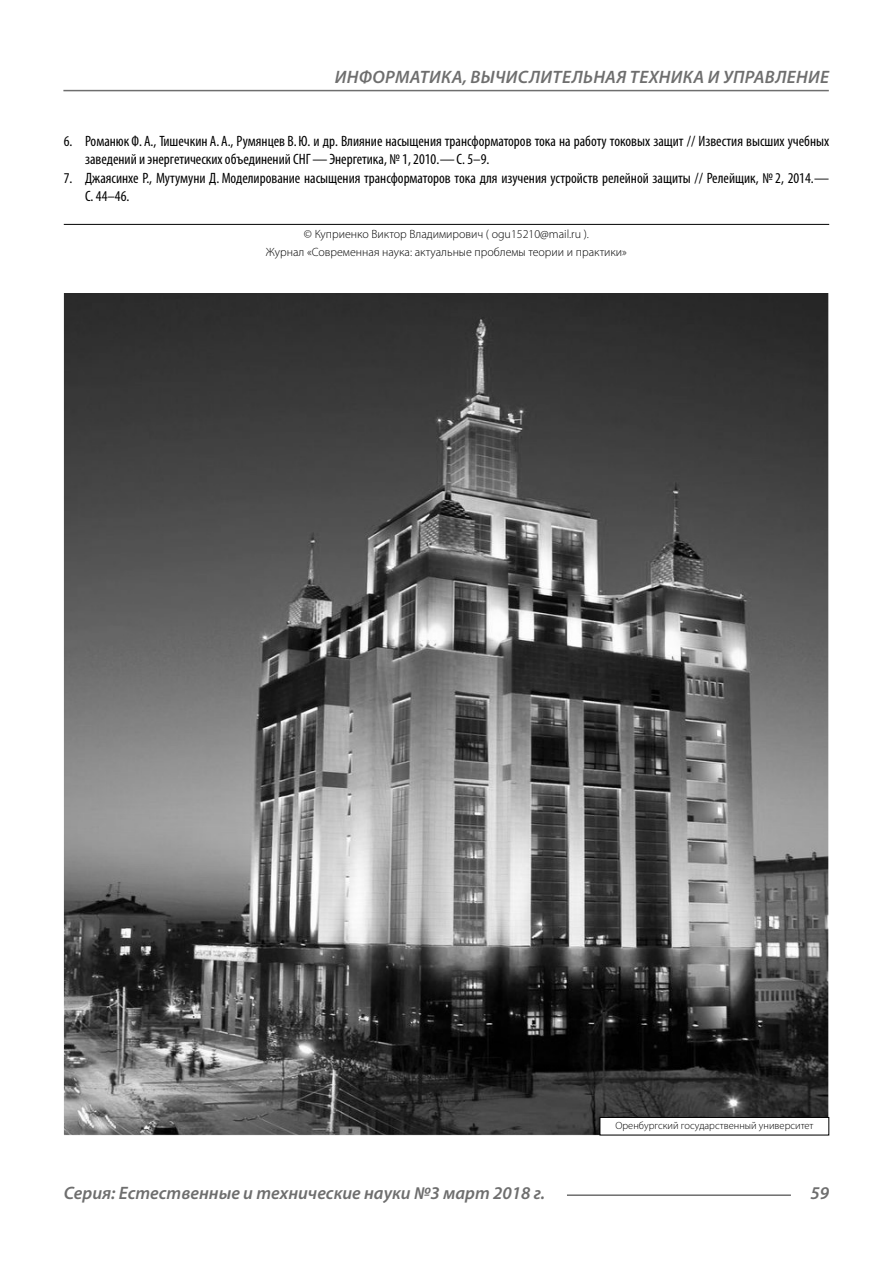
<style>
.page{position:relative;width:893px;height:1263px;background:#fff}
.page>*{position:absolute;margin:0;border:0;box-sizing:border-box;transform-origin:0 0}
.t1{font:italic 600 18px "Myriad Pro";letter-spacing:.005em;color:#6e6e6e}
.t2{font:condensed 15px/18.3px "Myriad Pro";color:#000}
.Copy{font:300 12px/18.3px "Myriad Pro";color:#000;text-align:center}
.Author-doc{font:300 10.5px "Myriad Pro";color:#000}
</style>
<div class="page">
<hr style="left:63px;top:90px;width:766px;height:1px;background:#6e6e6e">
<hr style="left:567px;top:1194px;width:224px;height:2px;background:#6e6e6e">
<hr style="left:64px;top:224px;width:765px;height:1px;background:#000">
<img style="left:65px;top:294px;width:762px;height:840px">
<div style="left:600px;top:1117px;width:229px;height:18px;background:#fff"></div>
<div style="left:600px;top:1117px;width:229px;height:18px;border:1px solid #000"></div>
<p class="t1" style="left:335px;top:66px;width:496px">ИНФОРМАТИКА, ВЫЧИСЛИТЕЛЬНАЯ ТЕХНИКА И УПРАВЛЕНИЕ</p>
<p class="t2" style="left:85px;top:132px;width:746px;text-indent:-21px">6. Романюк Ф. А., Тишечкин А. А., Румянцев В.Ю. и др. Влияние насыщения трансформаторов тока на работу токовых защит // Известия высших учебных заведений и энергетических объединений СНГ—Энергетика, № 1, 2010.—С. 5–9.</p>
<p class="t2" style="left:85px;top:168px;width:746px;text-indent:-21px">7. Джаясинхе Р., Мутумуни Д. Моделирование насыщения трансформаторов тока для изучения устройств релейной защиты // Релейщик, № 2, 2014.—<br>С. 44–46.</p>
<p class="Copy" style="left:266px;top:224px;width:363px">© Куприенко Виктор Владимирович ( ogu15210@mail.ru ).<br>Журнал «Современная наука: актуальные проблемы теории и практики»</p>
<p class="Author-doc" style="left:615px;top:1119px;width:200px">Оренбургский государственный университет</p>
<p class="t1" style="left:64px;top:1182px;width:483px">Серия: Естественные и технические науки №3 март 2018 г.</p>
<p class="t1" style="left:810px;top:1182px;width:20px">59</p>
</div>
